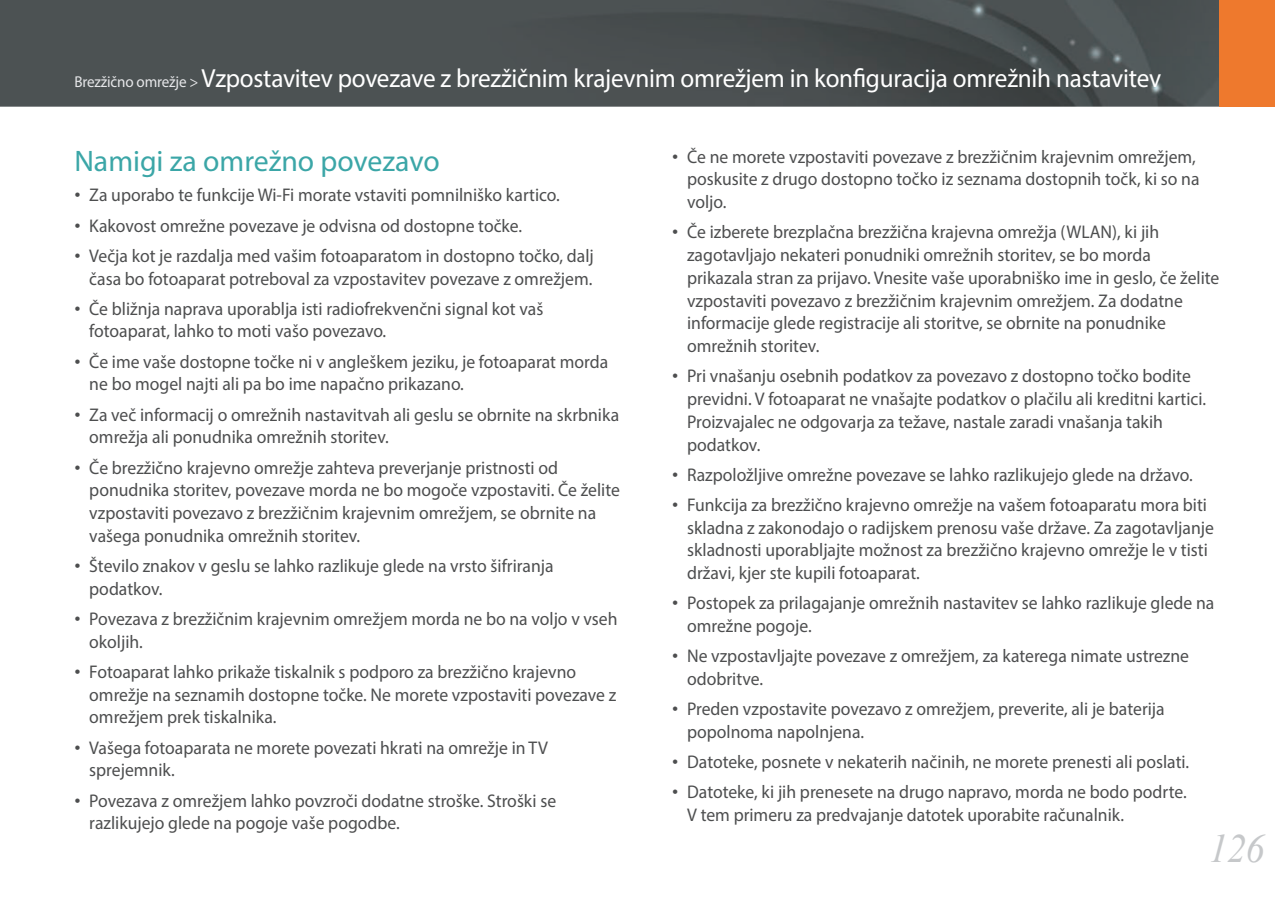
<style>
.page{position:relative;width:1275px;height:903px;background:#fff}
.page>*{position:absolute;margin:0;border:0;box-sizing:border-box;transform-origin:0 0}
.t1{font:italic 40.25px "Times New Roman";color:#c6c8ca;scale:.95 1}
.t2{font:29.75px "Myriad Pro";color:#3ba6a7}
.t3{font:26.25px "Myriad Pro";letter-spacing:-.01em;color:#fff;scale:.96 1}
.t4{font:18.38px/22.8px "Myriad Pro";color:#4d4e4f;scale:.96 1}
.s1{font-size:15.75px;color:#e6e7e9}
.s2{font-family:"Arial";font-size:17.5px}
</style>
<div class="page">
<img style="left:0;top:0;width:1220px;height:107px">
<div style="left:1220px;top:0;width:55px;height:107px;background:#ee792d"></div>
<h3 class="t3" style="left:74px;top:68px;width:1133px"><span class="s1">Brezžično omrežje &gt;</span> Vzpostavitev povezave z brezžičnim krajevnim omrežjem in konfiguracija omrežnih nastavitev</h3>
<h2 class="t2" style="left:74px;top:150px;width:367px">Namigi za omrežno povezavo</h2>
<p class="t4" style="left:74px;top:186px;width:507px"><span class="s2">•</span> Za uporabo te funkcije Wi-Fi morate vstaviti pomnilniško kartico.</p>
<p class="t4" style="left:74px;top:216px;width:468px"><span class="s2">•</span> Kakovost omrežne povezave je odvisna od dostopne točke.</p>
<p class="t4" style="left:74px;top:247px;width:542px;text-align:right"><span class="s2">•</span> Večja kot je razdalja med vašim fotoaparatom in dostopno točko, dalj časa bo fotoaparat potreboval za vzpostavitev povezave z omrežjem.</p>
<p class="t4" style="left:89px;top:299px;width:475px;text-indent:-15px"><span class="s2">•</span> Če bližnja naprava uporablja isti radiofrekvenčni signal kot vaš fotoaparat, lahko to moti vašo povezavo.</p>
<p class="t4" style="left:89px;top:352px;width:542px;text-indent:-15px"><span class="s2">•</span> Če ime vaše dostopne točke ni v angleškem jeziku, je fotoaparat morda ne bo mogel najti ali pa bo ime napačno prikazano.</p>
<p class="t4" style="left:89px;top:405px;width:553px;text-indent:-15px"><span class="s2">•</span> Za več informacij o omrežnih nastavitvah ali geslu se obrnite na skrbnika omrežja ali ponudnika omrežnih storitev.</p>
<p class="t4" style="left:89px;top:458px;width:554px;text-indent:-15px"><span class="s2">•</span> Če brezžično krajevno omrežje zahteva preverjanje pristnosti od ponudnika storitev, povezave morda ne bo mogoče vzpostaviti. Če želite vzpostaviti povezavo z brezžičnim krajevnim omrežjem, se obrnite na vašega ponudnika omrežnih storitev.</p>
<p class="t4" style="left:89px;top:557px;width:485px;text-indent:-15px"><span class="s2">•</span> Število znakov v geslu se lahko razlikuje glede na vrsto šifriranja podatkov.</p>
<p class="t4" style="left:89px;top:610px;width:552px;text-indent:-15px"><span class="s2">•</span> Povezava z brezžičnim krajevnim omrežjem morda ne bo na voljo v vseh okoljih.</p>
<p class="t4" style="left:89px;top:663px;width:550px;text-indent:-15px"><span class="s2">•</span> Fotoaparat lahko prikaže tiskalnik s podporo za brezžično krajevno omrežje na seznamih dostopne točke. Ne morete vzpostaviti povezave z omrežjem prek tiskalnika.</p>
<p class="t4" style="left:89px;top:738px;width:479px;text-indent:-15px"><span class="s2">•</span> Vašega fotoaparata ne morete povezati hkrati na omrežje in TV sprejemnik.</p>
<p class="t4" style="left:89px;top:791px;width:488px;text-indent:-15px"><span class="s2">•</span> Povezava z omrežjem lahko povzroči dodatne stroške. Stroški se razlikujejo glede na pogoje vaše pogodbe.</p>
<p class="t4" style="left:687px;top:147px;width:535px;text-indent:-15px"><span class="s2">•</span> Če ne morete vzpostaviti povezave z brezžičnim krajevnim omrežjem, poskusite z drugo dostopno točko iz seznama dostopnih točk, ki so na voljo.</p>
<p class="t4" style="left:687px;top:223px;width:556px;text-indent:-15px"><span class="s2">•</span> Če izberete brezplačna brezžična krajevna omrežja (WLAN), ki jih zagotavljajo nekateri ponudniki omrežnih storitev, se bo morda prikazala stran za prijavo. Vnesite vaše uporabniško ime in geslo, če želite vzpostaviti povezavo z brezžičnim krajevnim omrežjem. Za dodatne informacije glede registracije ali storitve, se obrnite na ponudnike omrežnih storitev.</p>
<p class="t4" style="left:687px;top:367px;width:542px;text-indent:-15px"><span class="s2">•</span> Pri vnašanju osebnih podatkov za povezavo z dostopno točko bodite previdni. V fotoaparat ne vnašajte podatkov o plačilu ali kreditni kartici.<br>Proizvajalec ne odgovarja za težave, nastale zaradi vnašanja takih podatkov.</p>
<p class="t4" style="left:672px;top:465px;width:544px"><span class="s2">•</span> Razpoložljive omrežne povezave se lahko razlikujejo glede na državo.</p>
<p class="t4" style="left:687px;top:496px;width:550px;text-indent:-15px"><span class="s2">•</span> Funkcija za brezžično krajevno omrežje na vašem fotoaparatu mora biti skladna z zakonodajo o radijskem prenosu vaše države. Za zagotavljanje skladnosti uporabljajte možnost za brezžično krajevno omrežje le v tisti državi, kjer ste kupili fotoaparat.</p>
<p class="t4" style="left:687px;top:594px;width:551px;text-indent:-15px"><span class="s2">•</span> Postopek za prilagajanje omrežnih nastavitev se lahko razlikuje glede na omrežne pogoje.</p>
<p class="t4" style="left:687px;top:647px;width:524px;text-indent:-15px"><span class="s2">•</span> Ne vzpostavljajte povezave z omrežjem, za katerega nimate ustrezne odobritve.</p>
<p class="t4" style="left:687px;top:700px;width:499px;text-indent:-15px"><span class="s2">•</span> Preden vzpostavite povezavo z omrežjem, preverite, ali je baterija popolnoma napolnjena.</p>
<p class="t4" style="left:672px;top:753px;width:540px"><span class="s2">•</span> Datoteke, posnete v nekaterih načinih, ne morete prenesti ali poslati.</p>
<p class="t4" style="left:687px;top:783px;width:522px;text-indent:-15px"><span class="s2">•</span> Datoteke, ki jih prenesete na drugo napravo, morda ne bodo podrte.<br>V tem primeru za predvajanje datotek uporabite računalnik.</p>
<h1 class="t1" style="left:1209px;top:826px;width:60px">126</h1>
</div>
